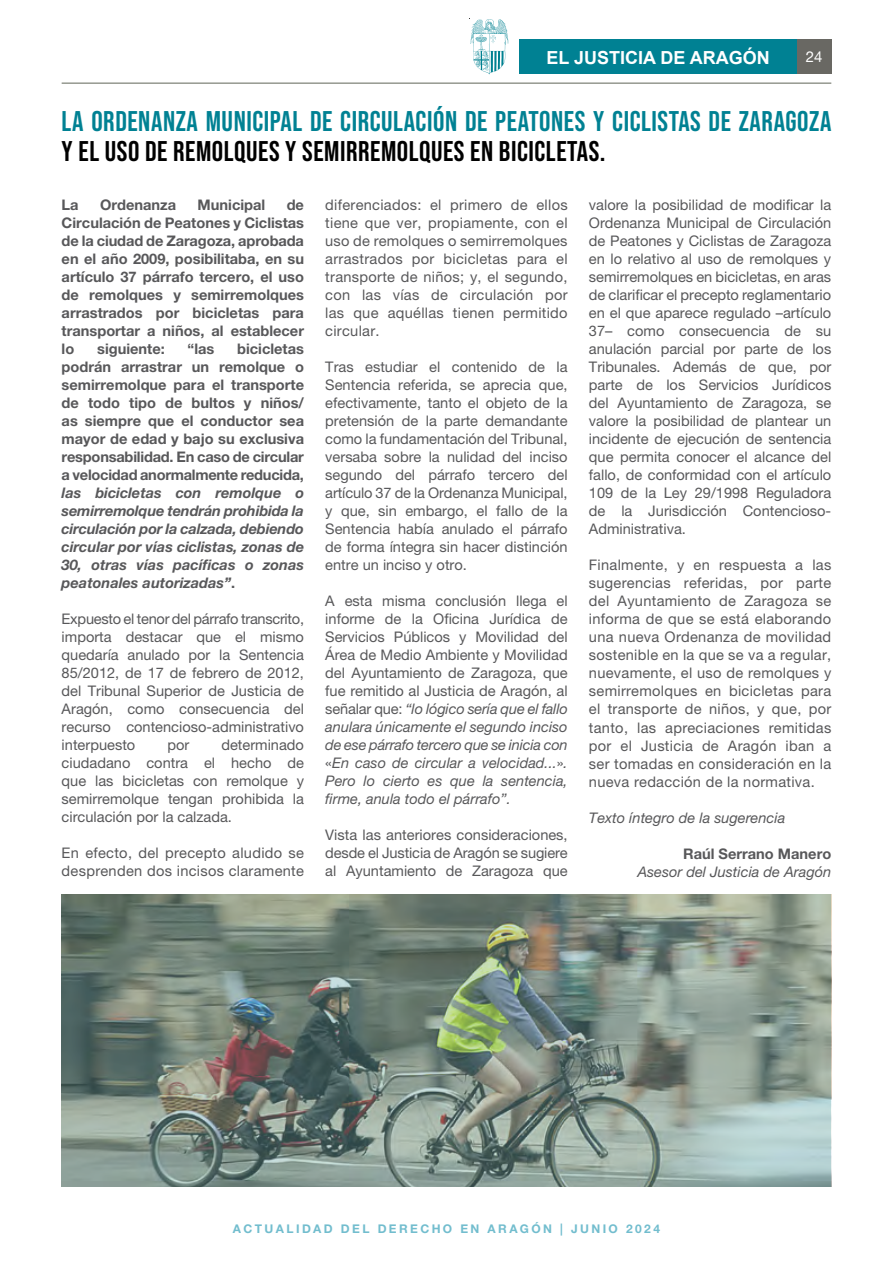
<style>
.page{position:relative;width:893px;height:1263px;background:#fff}
.page>*{position:absolute;margin:0;border:0;box-sizing:border-box;transform-origin:0 0}
.t1{font:700 28.5px "Bebas Neue Pro";letter-spacing:.02em;color:#008193}
.t2{font:700 28.5px "Bebas Neue Pro";letter-spacing:.02em;color:#000}
.t3{font:700 18px "Arial";color:#fff}
.t4{font:15px "Helvetica Neue LT Pro";color:#fff}
.t5{font:14.7px/18px "Helvetica Neue LT Pro";color:#58585a;text-align:justify}
.t6{font:700 14.7px/18px "Helvetica Neue LT Pro";color:#58585a;text-align:justify}
.t7{font:italic 700 14.7px/18px "Helvetica Neue LT Pro";color:#58585a;text-align:justify}
.t8{font:14.7px/18px "Helvetica Neue LT Pro";letter-spacing:.02em;color:#58585a}
.t9{font:italic 14.7px "Helvetica Neue LT Pro";color:#58585a}
.t10{font:700 12px "Helvetica Neue LT Pro";letter-spacing:.2em;color:#72bdce}
.s1{font-style:normal}
.s2{font-style:italic}
</style>
<div class="page">
<hr style="left:62px;top:83px;width:769px;height:1px;background:#72776b">
<div style="left:520px;top:40px;width:277px;height:34px;background:#008193"></div>
<svg style="left:470px;top:19px;width:38px;height:55px"></svg>
<div style="left:797px;top:40px;width:34px;height:34px;background:#696863"></div>
<img style="left:62px;top:894px;width:769px;height:292px">
<p class="t3" style="left:547px;top:45px;width:225px">EL JUSTICIA DE ARAGÓN</p>
<p class="t4" style="left:806px;top:48px;width:18px">24</p>
<h1 class="t1" style="left:62px;top:104px;width:771px">LA ORDENANZA MUNICIPAL DE CIRCULACIÓN DE PEATONES Y CICLISTAS DE ZARAGOZA</h1>
<h1 class="t2" style="left:62px;top:134px;width:545px">Y EL USO DE REMOLQUES Y SEMIRREMOLQUES EN BICICLETAS.</h1>
<p class="t6" style="left:62px;top:195px;width:19px">La</p>
<p class="t6" style="left:100px;top:195px;width:78px">Ordenanza</p>
<p class="t6" style="left:198px;top:195px;width:69px">Municipal</p>
<p class="t6" style="left:62px;top:195px;width:244px;text-indent:225px">de Circulación de Peatones y Ciclistas de la ciudad de Zaragoza, aprobada en el año 2009, posibilitaba, en su artículo 37 párrafo tercero, el uso de remolques y semirremolques arrastrados por bicicletas para transportar a niños, al establecer lo</p>
<p class="t6" style="left:62px;top:340px;width:244px;text-indent:176px">bicicletas podrán arrastrar un remolque o semirremolque para el transporte de todo tipo de bultos y niños/ as siempre que el conductor sea mayor de edad y bajo su exclusiva responsabilidad. En caso de circular a velocidad anormalmente reducida,</p>
<p class="t7" style="left:62px;top:484px;width:244px">las bicicletas con remolque o semirremolque tendrán prohibida la circulación por la calzada, debiendo circular por vías ciclistas, zonas de 30, otras vías pacíficas o zonas peatonales autorizadas”<span class="s1">.</span></p>
<p class="t5" style="left:62px;top:610px;width:244px">Expuesto el tenor del párrafo transcrito, importa destacar que el mismo quedaría anulado por la Sentencia 85/2012, de 17 de febrero de 2012, del Tribunal Superior de Justicia de Aragón, como consecuencia del recurso contencioso-administrativo interpuesto</p>
<p class="t6" style="left:97px;top:340px;width:69px">siguiente:</p>
<p class="t6" style="left:188px;top:340px;width:28px">“las</p>
<p class="t5" style="left:62px;top:736px;width:244px;text-indent:160px">determinado ciudadano contra el hecho de que las bicicletas con remolque y semirremolque tengan prohibida la circulación por la calzada.</p>
<p class="t8" style="left:62px;top:844px;width:244px">En efecto, del precepto aludido se desprenden dos incisos claramente</p>
<p class="t5" style="left:167px;top:736px;width:23px">por</p>
<p class="t5" style="left:325px;top:196px;width:244px">diferenciados: el primero de ellos tiene que ver, propiamente, con el uso de remolques o semirremolques arrastrados por bicicletas para el transporte de niños; y, el segundo, con las vías de circulación por las que aquéllas tienen permitido circular.</p>
<p class="t5" style="left:325px;top:358px;width:244px">Tras estudiar el contenido de la Sentencia referida, se aprecia que, efectivamente, tanto el objeto de la pretensión de la parte demandante como la fundamentación del Tribunal, versaba sobre la nulidad del inciso segundo del párrafo tercero del artículo 37 de la Ordenanza Municipal, y que, sin embargo, el fallo de la Sentencia había anulado el párrafo de forma íntegra sin hacer distinción entre un inciso y otro.</p>
<p class="t5" style="left:325px;top:592px;width:244px">A esta misma conclusión llega el informe de la Oficina Jurídica de Servicios Públicos y Movilidad del Área de Medio Ambiente y Movilidad del Ayuntamiento de Zaragoza, que fue remitido al Justicia de Aragón, al señalar que: <span class="s2">“lo lógico sería que el fallo anulara únicamente el segundo inciso de ese párrafo tercero que se inicia con </span>«<span class="s2">En caso de circular a velocidad...</span>»<span class="s2">.<br>Pero lo cierto es que la sentencia, firme, anula todo el párrafo”.</span></p>
<p class="t5" style="left:325px;top:826px;width:244px">Vista las anteriores consideraciones, desde el Justicia de Aragón se sugiere al Ayuntamiento de Zaragoza que</p>
<p class="t5" style="left:589px;top:196px;width:244px">valore la posibilidad de modificar la Ordenanza Municipal de Circulación de Peatones y Ciclistas de Zaragoza en lo relativo al uso de remolques y semirremolques en bicicletas, en aras de clarificar el precepto reglamentario en el que aparece regulado –artículo 37– como consecuencia de su anulación parcial por parte de los Tribunales. Además de que, por parte de los Servicios Jurídicos del Ayuntamiento de Zaragoza, se valore la posibilidad de plantear un incidente de ejecución de sentencia que permita conocer el alcance del fallo, de conformidad con el artículo 109 de la Ley 29/1998 Reguladora de la Jurisdicción Contencioso-Administrativa.</p>
<p class="t5" style="left:589px;top:556px;width:244px">Finalmente, y en respuesta a las sugerencias referidas, por parte del Ayuntamiento de Zaragoza se informa de que se está elaborando una nueva Ordenanza de movilidad sostenible en la que se va a regular, nuevamente, el uso de remolques y semirremolques en bicicletas para el transporte de niños, y que, por tanto, las apreciaciones remitidas por el Justicia de Aragón iban a ser tomadas en consideración en la nueva redacción de la normativa.</p>
<p class="t9" style="left:589px;top:808px;width:198px">Texto íntegro de la sugerencia</p>
<p class="t6" style="left:683px;top:844px;width:150px">Raúl Serrano Manero</p>
<p class="t9" style="left:637px;top:862px;width:195px">Asesor del Justicia de Aragón</p>
<p class="t10" style="left:233px;top:1221px;width:428px">ACTUALIDAD DEL DERECHO EN ARAGÓN | JUNIO 2024</p>
</div>
